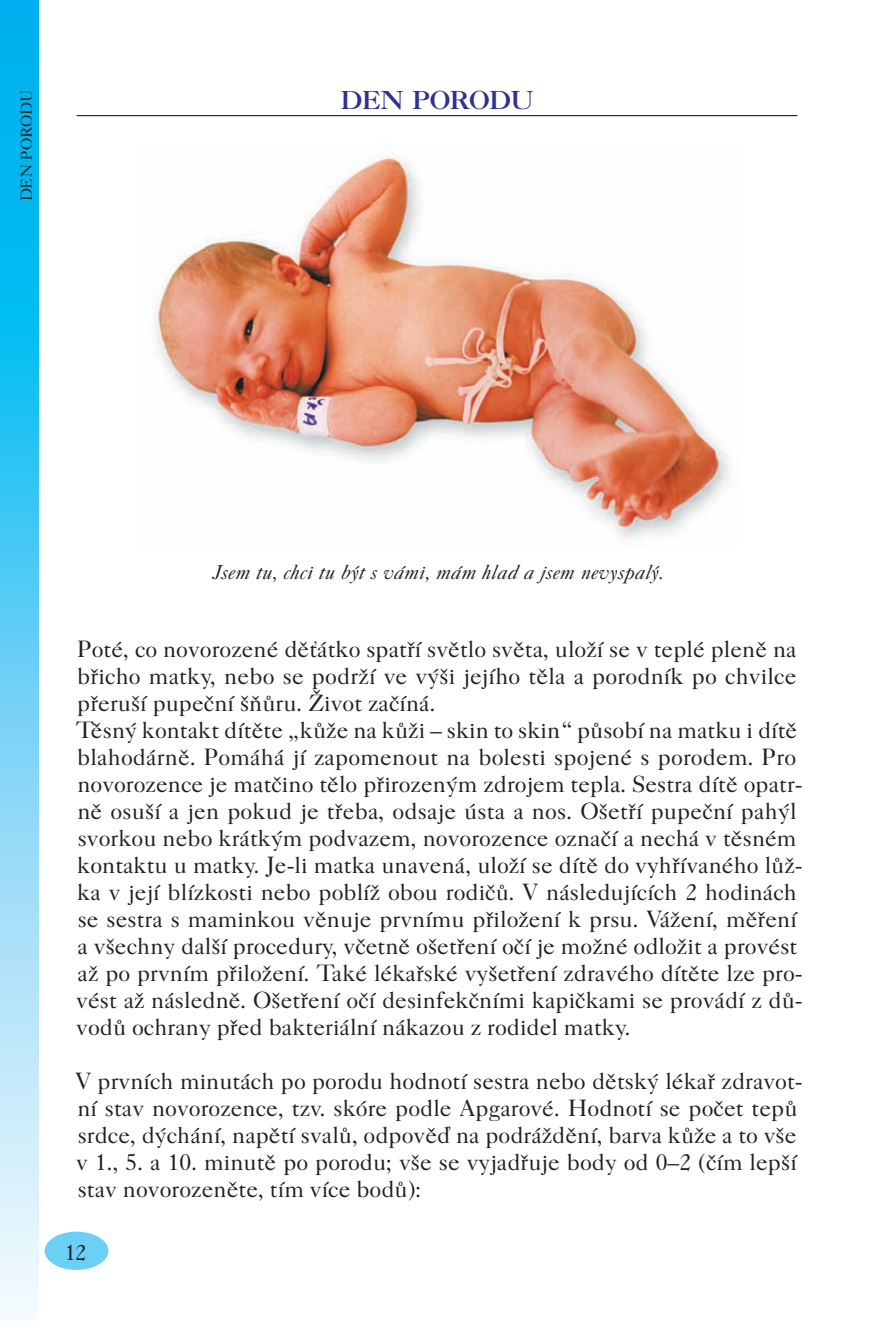
<style>
.page{position:relative;width:874px;height:1321px;background:#fff}
.page>*{position:absolute;margin:0;border:0;box-sizing:border-box;transform-origin:0 0}
.t1{font:700 24.75px "Casablanca";letter-spacing:-.025em;color:#2e3092}
.t2{font:23.62px/27px "Casablanca";color:#231f20}
.t3{font:22.5px "Casablanca";color:#231f20}
.t4{font:italic 20.25px "Casablanca";letter-spacing:.015em;color:#231f20}
.t5{font:15.75px "Casablanca";letter-spacing:-.005em;color:#231f20}
</style>
<div class="page">
<svg style="left:0;top:0;width:38px;height:1315px;background:#66d0f5"></svg>
<div style="left:45px;top:1231px;width:63px;height:38px;background:#6bcff6;border-radius:50%"></div>
<hr style="left:77px;top:115px;width:720px;height:1px;background:#231f20">
<img style="left:153px;top:154px;width:578px;height:386px">
<p class="t5" style="left:21px;top:201px;width:113px;rotate:-90deg">DEN PORODU</p>
<p class="t1" style="left:341px;top:90px;width:195px">DEN PORODU</p>
<p class="t4" style="left:213px;top:565px;width:452px">Jsem tu, chci tu být s vámi, mám hlad a jsem nevyspalý.</p>
<p class="t2" style="left:76px;top:637px;width:728px">Poté, co novorozené děťátko spatří světlo světa, uloží se v teplé pleně na břicho matky, nebo se podrží ve výši jejího těla a porodník po chvilce přeruší pupeční šňůru. Život začíná.<br>Těsný kontakt dítěte „kůže na kůži – skin to skin“ působí na matku i dítě blahodárně. Pomáhá jí zapomenout na bolesti spojené s porodem. Pro novorozence je matčino tělo přirozeným zdrojem tepla. Sestra dítě opatr&shy;ně osuší a jen pokud je třeba, odsaje ústa a nos. Ošetří pupeční pahýl svorkou nebo krátkým podvazem, novorozence označí a nechá v těsném kontaktu u matky. Je-li matka unavená, uloží se dítě do vyhřívaného lůž&shy;ka v její blízkosti nebo poblíž obou rodičů. V následujících 2 hodinách se sestra s maminkou věnuje prvnímu přiložení k prsu. Vážení, měření a všechny další procedury, včetně ošetření očí je možné odložit a provést až po prvním přiložení. Také lékařské vyšetření zdravého dítěte lze pro&shy;vést až následně. Ošetření očí desinfekčními kapičkami se provádí z dů&shy;vodů ochrany před bakteriální nákazou z rodidel matky.</p>
<p class="t2" style="left:75px;top:1069px;width:729px">V prvních minutách po porodu hodnotí sestra nebo dětský lékař zdravot&shy;ní stav novorozence, tzv. skóre podle Apgarové. Hodnotí se počet tepů srdce, dýchání, napětí svalů, odpověď na podráždění, barva kůže a to vše v 1., 5. a 10. minutě po porodu; vše se vyjadřuje body od 0–2 (čím lepší stav novorozeněte, tím více bodů):</p>
<p class="t3" style="left:65px;top:1243px;width:23px">12</p>
</div>
